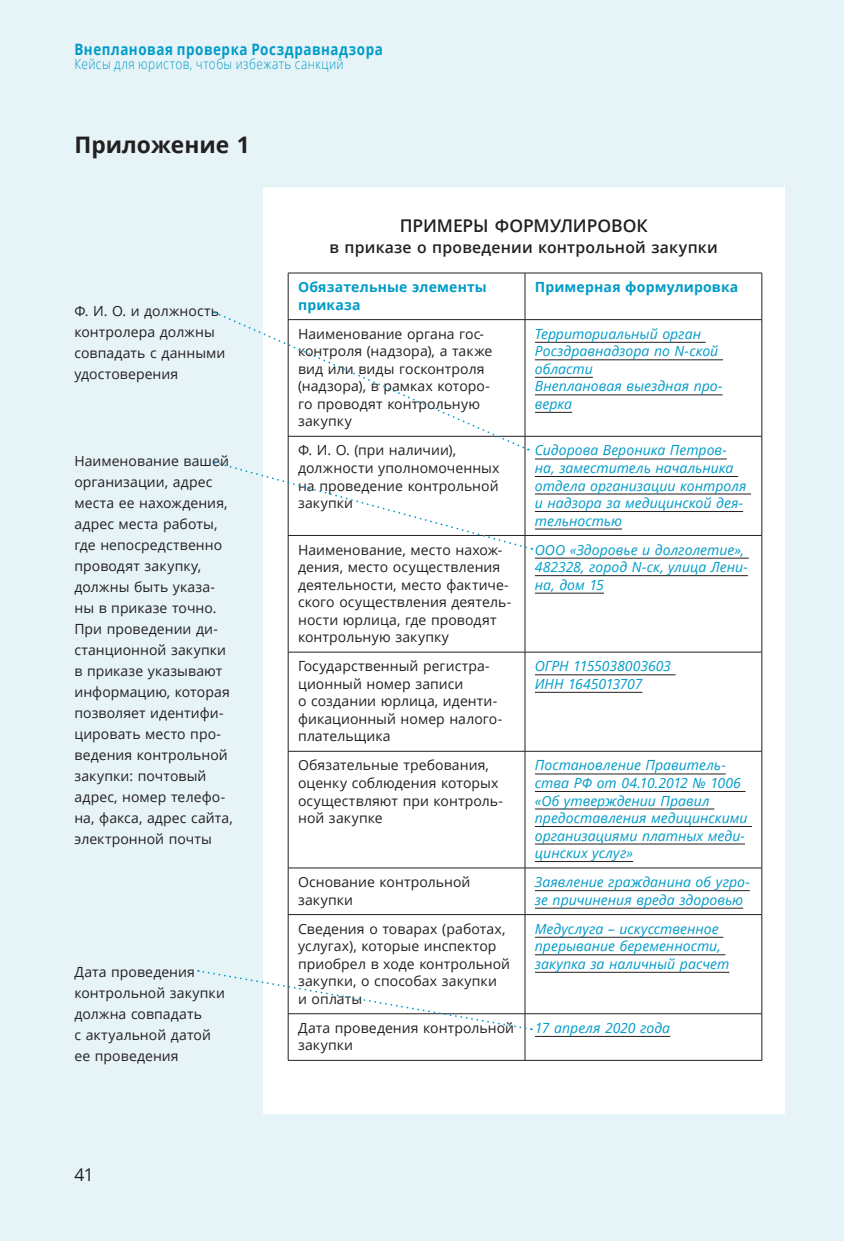
<style>
.page{position:relative;width:844px;height:1241px;background:#fff}
.page>*{position:absolute;margin:0;border:0;box-sizing:border-box;transform-origin:0 0}
.t1{font:700 22.75px "Open Sans";color:#231f20}
.t2{font:600 17.5px "Open Sans";letter-spacing:-.005em;color:#231f20}
.t3{font:17.5px "Open Sans";color:#231f20}
.t4{font:600 15.75px "Open Sans";letter-spacing:.015em;color:#231f20}
.t5{font:700 15.75px "Open Sans";letter-spacing:.04em;color:#009bc8;scale:.85 1}
.t6{font:14px/17.5px "Open Sans";letter-spacing:.005em;color:#231f20}
.t7{font:italic 14px/17.5px "Open Sans";color:#009bc8}
.t8{font:700 14px/17.5px "Open Sans";letter-spacing:.01em;color:#009bc8}
.t9{font:300 14px "Open Sans";letter-spacing:.035em;color:#009bc8;scale:.85 1}
</style>
<div class="page">
<div style="left:0;top:0;width:843px;height:1240px;background:#e6f4f8"></div>
<div style="left:263px;top:182px;width:521px;height:931px;background:#fff"></div>
<svg style="left:289px;top:274px;width:472px;height:785px"></svg>
<hr style="left:288px;top:273px;width:237px;height:1px;background:#231f20">
<hr style="left:288px;top:273px;width:1px;height:46px;background:#231f20">
<hr style="left:525px;top:273px;width:236px;height:1px;background:#231f20">
<hr style="left:524px;top:273px;width:1px;height:46px;background:#231f20">
<hr style="left:761px;top:273px;width:1px;height:46px;background:#231f20">
<hr style="left:525px;top:319px;width:236px;height:1px;background:#231f20">
<hr style="left:761px;top:320px;width:1px;height:116px;background:#231f20">
<hr style="left:288px;top:436px;width:1px;height:99px;background:#231f20">
<hr style="left:525px;top:436px;width:236px;height:1px;background:#231f20">
<hr style="left:524px;top:436px;width:1px;height:99px;background:#231f20">
<hr style="left:761px;top:436px;width:1px;height:99px;background:#231f20">
<hr style="left:288px;top:535px;width:1px;height:116px;background:#231f20">
<hr style="left:525px;top:535px;width:236px;height:1px;background:#231f20">
<hr style="left:524px;top:535px;width:1px;height:116px;background:#231f20">
<hr style="left:761px;top:535px;width:1px;height:116px;background:#231f20">
<hr style="left:288px;top:651px;width:237px;height:1px;background:#231f20">
<hr style="left:288px;top:652px;width:1px;height:99px;background:#231f20">
<hr style="left:525px;top:651px;width:236px;height:1px;background:#231f20">
<hr style="left:524px;top:652px;width:1px;height:99px;background:#231f20">
<hr style="left:761px;top:652px;width:1px;height:99px;background:#231f20">
<hr style="left:288px;top:750px;width:237px;height:1px;background:#231f20">
<hr style="left:288px;top:751px;width:1px;height:116px;background:#231f20">
<hr style="left:525px;top:750px;width:236px;height:1px;background:#231f20">
<hr style="left:524px;top:751px;width:1px;height:116px;background:#231f20">
<hr style="left:761px;top:751px;width:1px;height:116px;background:#231f20">
<hr style="left:288px;top:867px;width:237px;height:1px;background:#231f20">
<hr style="left:288px;top:868px;width:1px;height:46px;background:#231f20">
<hr style="left:525px;top:867px;width:236px;height:1px;background:#231f20">
<hr style="left:524px;top:868px;width:1px;height:46px;background:#231f20">
<hr style="left:761px;top:868px;width:1px;height:46px;background:#231f20">
<hr style="left:288px;top:914px;width:237px;height:1px;background:#231f20">
<hr style="left:288px;top:914px;width:1px;height:99px;background:#231f20">
<hr style="left:525px;top:914px;width:236px;height:1px;background:#231f20">
<hr style="left:524px;top:914px;width:1px;height:99px;background:#231f20">
<hr style="left:761px;top:914px;width:1px;height:99px;background:#231f20">
<hr style="left:288px;top:1013px;width:1px;height:46px;background:#231f20">
<hr style="left:525px;top:1013px;width:236px;height:1px;background:#231f20">
<hr style="left:524px;top:1013px;width:1px;height:46px;background:#231f20">
<hr style="left:761px;top:1013px;width:1px;height:46px;background:#231f20">
<hr style="left:288px;top:1059px;width:237px;height:1px;background:#231f20">
<hr style="left:525px;top:1059px;width:236px;height:1px;background:#231f20">
<hr style="left:534px;top:342px;width:171px;height:1px;background:#231f20">
<hr style="left:534px;top:359px;width:188px;height:1px;background:#231f20">
<hr style="left:534px;top:377px;width:58px;height:1px;background:#231f20">
<hr style="left:534px;top:394px;width:188px;height:1px;background:#231f20">
<hr style="left:534px;top:412px;width:38px;height:1px;background:#231f20">
<hr style="left:534px;top:458px;width:192px;height:1px;background:#231f20">
<hr style="left:534px;top:476px;width:203px;height:1px;background:#231f20">
<hr style="left:534px;top:493px;width:216px;height:1px;background:#231f20">
<hr style="left:534px;top:511px;width:208px;height:1px;background:#231f20">
<hr style="left:534px;top:528px;width:88px;height:1px;background:#231f20">
<hr style="left:534px;top:557px;width:214px;height:1px;background:#231f20">
<hr style="left:534px;top:575px;width:213px;height:1px;background:#231f20">
<hr style="left:534px;top:592px;width:69px;height:1px;background:#231f20">
<hr style="left:534px;top:674px;width:141px;height:1px;background:#231f20">
<hr style="left:534px;top:692px;width:108px;height:1px;background:#231f20">
<hr style="left:534px;top:773px;width:191px;height:1px;background:#231f20">
<hr style="left:534px;top:791px;width:211px;height:1px;background:#231f20">
<hr style="left:534px;top:808px;width:180px;height:1px;background:#231f20">
<hr style="left:534px;top:826px;width:217px;height:1px;background:#231f20">
<hr style="left:534px;top:843px;width:210px;height:1px;background:#231f20">
<hr style="left:534px;top:861px;width:99px;height:1px;background:#231f20">
<hr style="left:534px;top:890px;width:215px;height:1px;background:#231f20">
<hr style="left:534px;top:907px;width:209px;height:1px;background:#231f20">
<hr style="left:534px;top:936px;width:189px;height:1px;background:#231f20">
<hr style="left:534px;top:954px;width:191px;height:1px;background:#231f20">
<hr style="left:534px;top:971px;width:195px;height:1px;background:#231f20">
<hr style="left:534px;top:1035px;width:136px;height:1px;background:#231f20">
<svg style="left:218px;top:312px;width:309px;height:138px"></svg>
<svg style="left:215px;top:461px;width:317px;height:89px"></svg>
<svg style="left:198px;top:969px;width:333px;height:61px"></svg>
<div style="left:74px;top:100px;width:710px;height:87px;background:#e6f4f8"></div>
<p class="t5" style="left:74px;top:39px;width:364px">Внеплановая проверка Росздравнадзора</p>
<p class="t9" style="left:74px;top:55px;width:318px">Кейсы для юристов, чтобы избежать санкций</p>
<h1 class="t1" style="left:74px;top:128px;width:177px">Приложение 1</h1>
<p class="t6" style="left:74px;top:300px;width:152px;line-height:21px">Ф. И. О. и должность контролера должны совпадать с данными удостоверения</p>
<p class="t6" style="left:74px;top:450px;width:160px;line-height:21px">Наименование вашей организации, адрес места ее нахождения, адрес места работы, где непосредственно проводят закупку, должны быть указа&shy;ны в приказе точно.<br>При проведении ди&shy;станционной закупки в приказе указывают информацию, которая позволяет идентифи&shy;цировать место про&shy;ведения контрольной закупки: почтовый адрес, номер телефо&shy;на, факса, адрес сайта, электронной почты</p>
<p class="t6" style="left:74px;top:961px;width:152px;line-height:21px">Дата проведения контрольной закупки должна совпадать<br>с актуальной датой ее проведения</p>
<p class="t3" style="left:74px;top:1162px;width:21px">41</p>
<p class="t2" style="left:399px;top:213px;width:249px">ПРИМЕРЫ ФОРМУЛИРОВОК</p>
<p class="t4" style="left:329px;top:236px;width:389px">в приказе о проведении контрольной закупки</p>
<p class="t8" style="left:298px;top:278px;width:190px">Обязательные элементы приказа</p>
<p class="t8" style="left:534px;top:278px;width:205px">Примерная формулировка</p>
<p class="t6" style="left:298px;top:324px;width:196px">Наименование органа гос&shy;контроля (надзора), а также вид или виды госконтроля (надзора), в рамках которо&shy;го проводят контрольную закупку</p>
<p class="t7" style="left:534px;top:324px;width:189px">Территориальный орган<br>Росздравнадзора по N-ской области<br>Внеплановая выездная про&shy;верка</p>
<p class="t6" style="left:298px;top:441px;width:203px">Ф. И. О. (при наличии), должности уполномоченных на проведение контрольной закупки</p>
<p class="t7" style="left:534px;top:441px;width:213px">Сидорова Вероника Петров&shy;на, заместитель начальника отдела организации контроля и надзора за медицинской дея&shy;тельностью</p>
<p class="t6" style="left:298px;top:540px;width:214px">Наименование, место нахож&shy;дения, место осуществления деятельности, место фактиче&shy;ского осуществления деятель&shy;ности юрлица, где проводят контрольную закупку</p>
<p class="t7" style="left:534px;top:540px;width:214px">ООО «Здоровье и долголетие»,<br>482328, город N-ск, улица Лени&shy;на, дом 15</p>
<p class="t6" style="left:298px;top:657px;width:205px">Государственный регистра&shy;ционный номер записи<br>о создании юрлица, иденти&shy;фикационный номер налого&shy;плательщика</p>
<p class="t7" style="left:534px;top:657px;width:138px">ОГРН 1155038003603<br>ИНН 1645013707</p>
<p class="t6" style="left:298px;top:756px;width:206px">Обязательные требования, оценку соблюдения которых осуществляют при контроль&shy;ной закупке</p>
<p class="t7" style="left:534px;top:756px;width:214px">Постановление Правитель&shy;ства РФ от 04.10.2012 № 1006 «Об утверждении Правил предоставления медицинскими организациями платных меди&shy;цинских услуг»</p>
<p class="t6" style="left:298px;top:872px;width:174px">Основание контрольной закупки</p>
<p class="t7" style="left:534px;top:872px;width:216px">Заявление гражданина об угро&shy;зе причинения вреда здоровью</p>
<p class="t6" style="left:298px;top:919px;width:213px">Сведения о товарах (работах, услугах), которые инспектор приобрел в ходе контрольной закупки, о способах закупки<br>и оплаты</p>
<p class="t7" style="left:534px;top:919px;width:196px">Медуслуга – искусственное прерывание беременности, закупка за наличный расчет</p>
<p class="t6" style="left:298px;top:1018px;width:217px">Дата проведения контрольной закупки</p>
<p class="t7" style="left:534px;top:1018px;width:137px">17 апреля 2020 года</p>
</div>
